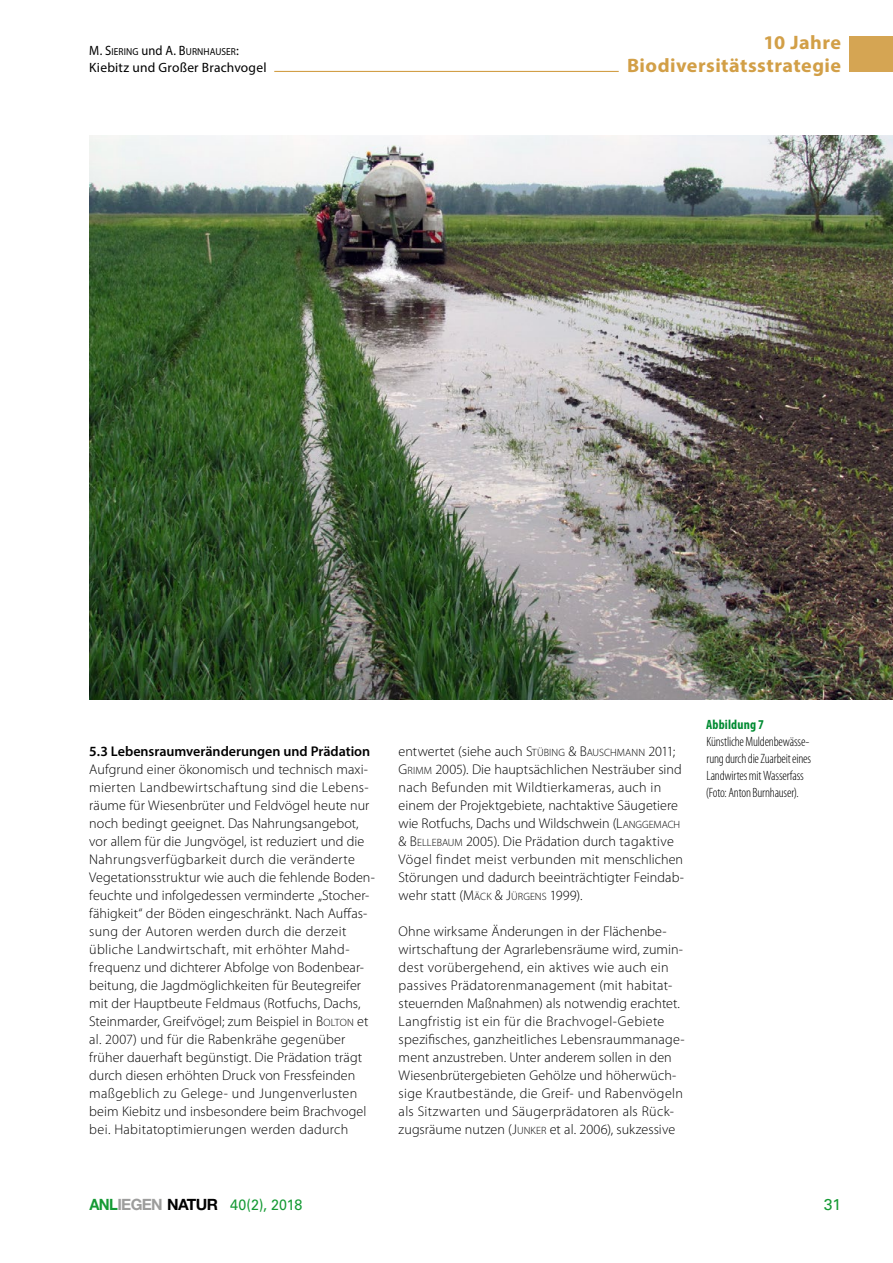
<style>
.page{position:relative;width:893px;height:1263px;background:#fff}
.page>*{position:absolute;margin:0;border:0;box-sizing:border-box;transform-origin:0 0}
.t1{font:700 19.5px/22.5px "Myriad Pro";letter-spacing:.02em;color:#d29f47;text-align:right}
.t2{font:15.75px "Univers LT Std";color:#159a34}
.t3{font:15px "Univers LT Std";letter-spacing:-.005em;color:#159a34;scale:.95 1}
.P1__Fließtext_2Sp{font:300 14.1px/18px "Myriad Pro";letter-spacing:.01em;color:#000}
.P5__Bildlegende{font:300 condensed 13.5px/16.8px "Myriad Pro";letter-spacing:-.015em;color:#000}
.t4{font:13.5px "Myriad Pro";letter-spacing:.015em;color:#000}
.t5{font:10.2px "Myriad Pro";letter-spacing:.015em;color:#000;scale:.93 1}
.s1{font-size:13.5px}
.s2{font-weight:600}
.s3{font-style:inherit}
.s4{font-size:10.65px}
.s5{font-weight:700;color:#008b32}
.s6{font-family:"Helvetica Neue";font-weight:700;font-size:15.6px}
.s7{font-family:"Helvetica Neue";font-weight:700;font-size:15.6px;color:#9d9d9c}
.s8{font-family:"Helvetica Neue";font-weight:700;font-size:15.6px;color:#000}
</style>
<div class="page">
<hr style="left:274px;top:71px;width:345px;height:1px;background:#d29f47">
<img style="left:89px;top:136px;width:804px;height:563px">
<div style="left:850px;top:36px;width:43px;height:36px;background:#d5a553"></div>
<p class="t5" style="left:89px;top:45px;width:162px"><span class="s1">M.</span> <span class="s1">S</span>IERING <span class="s1">und A.</span> <span class="s1">B</span>URNHAUSER<span class="s1">:</span></p>
<p class="t4" style="left:89px;top:59px;width:179px">Kiebitz und Großer Brachvogel</p>
<h1 class="t1" style="left:627px;top:31px;width:216px">10 Jahre<br>Biodiversitätsstrategie</h1>
<p class="P1__Fließtext_2Sp" style="left:89px;top:742px;width:287px"><span class="s2">5.3 Lebensraumveränderungen und Prädation </span>Aufgrund einer ökonomisch und technisch maxi&shy;mierten Landbewirtschaftung sind die Lebens&shy;räume für Wiesenbrüter und Feldvögel heute nur noch bedingt geeignet. Das Nahrungsangebot, vor allem für die Jungvögel, ist reduziert und die Nahrungsverfügbarkeit durch die veränderte Vegetationsstruktur wie auch die fehlende Boden&shy;feuchte und infolgedessen verminderte „Stocher&shy;fähigkeit“ der Böden eingeschränkt. Nach Auffas&shy;sung der Autoren werden durch die derzeit übliche Landwirtschaft, mit erhöhter Mahd&shy;frequenz und dichterer Abfolge von Bodenbear&shy;beitung, die Jagdmöglichkeiten für Beutegreifer mit der Hauptbeute Feldmaus (Rotfuchs, Dachs, Steinmarder, Greifvögel; zum Beispiel in <span class="s3">B</span><span class="s4">OLTON</span> et al. 2007) und für die Rabenkrähe gegenüber früher dauerhaft begünstigt. Die Prädation trägt durch diesen erhöhten Druck von Fressfeinden maßgeblich zu Gelege- und Jungenverlusten beim Kiebitz und insbesondere beim Brachvogel bei. Habitatoptimierungen werden dadurch</p>
<p class="P1__Fließtext_2Sp" style="left:399px;top:742px;width:287px">entwertet (siehe auch <span class="s3">S</span><span class="s4">TÜBING</span> <span class="s3">&amp; B</span><span class="s4">AUSCH MANN</span> 2011; <span class="s3">G</span><span class="s4">RIMM</span> 2005). Die hauptsächlichen Nesträuber sind nach Befunden mit Wildtierkameras, auch in einem der Projektgebiete, nachtaktive Säugetiere wie Rotfuchs, Dachs und Wildschwein (L<span class="s4">ANGGEMACH </span><span class="s3">&amp; B</span> <span class="s4">ELLEBAUM</span> 2005). Die Prädation durch tagaktive Vögel findet meist verbunden mit menschlichen Störungen und dadurch beeinträchtigter Feindab&shy;wehr statt <span class="s3">(M</span><span class="s4">ÄCK</span> <span class="s3">&amp; J</span><span class="s4">ÜRGENS</span> 1999).</p>
<p class="P1__Fließtext_2Sp" style="left:399px;top:922px;width:287px">Ohne wirksame Änderungen in der Flächenbe&shy;wirtschaftung der Agrarlebensräume wird, zumin&shy;dest vorübergehend, ein aktives wie auch ein passives Prädatorenmanagement (mit habitat&shy;steuernden Maßnahmen) als notwendig erachtet.<br>Langfristig ist ein für die Brachvogel-Gebiete spezifisches, ganzheitliches Lebensraummanage&shy;ment anzustreben. Unter anderem sollen in den Wiesenbrütergebieten Gehölze und höherwüch&shy;sige Krautbestände, die Greif- und Rabenvögeln als Sitzwarten und Säugerprädatoren als Rück&shy;zugsräume nutzen (<span class="s3">J</span><span class="s4">UNKER</span> et al. 2006), sukzessive</p>
<p class="P5__Bildlegende" style="left:706px;top:716px;width:107px"><span class="s5">Abbildung 7<br></span>Künstliche Muldenbewässe&shy;rung durch die Zuarbeit eines<br>Landwirtes mit Wasserfass (Foto: Anton Burnhauser).</p>
<p class="t3" style="left:89px;top:1195px;width:226px"><span class="s6">ANL</span><span class="s7">IEGEN</span> <span class="s8">NATUR</span> 40(2), 2018</p>
<p class="t2" style="left:824px;top:1195px;width:19px">31</p>
</div>
